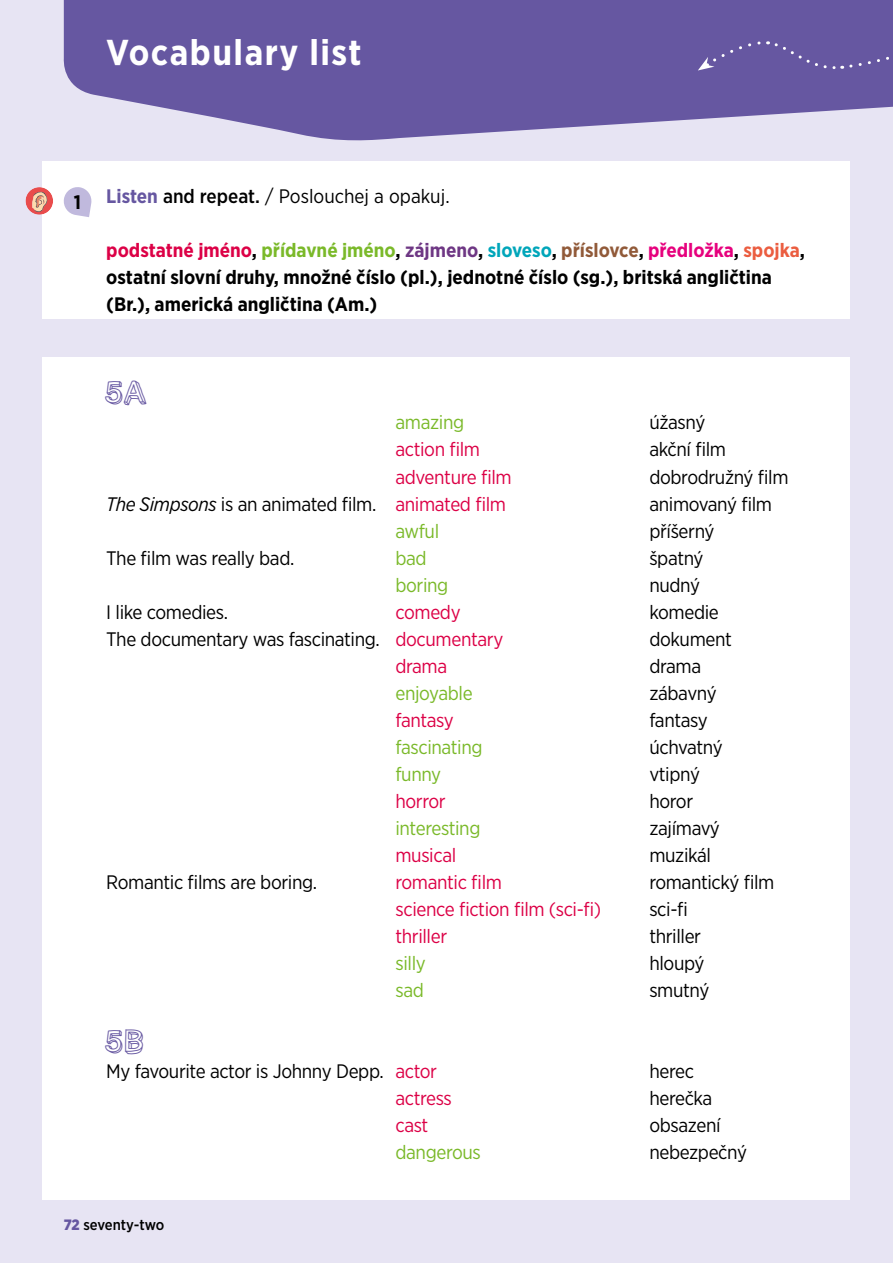
<style>
.page{position:relative;width:893px;height:1263px;background:#e7e4f3}
.page>*{position:absolute;margin:0;border:0;box-sizing:border-box;transform-origin:0 0}
.t1{font:700 36px "Gotham Narrow";letter-spacing:.04em;color:#fff}
.t2{font:30px "Pastel Block";color:#6657a1}
.t3{font:19.5px "Gotham Narrow";letter-spacing:-.02em;color:#000}
.t4{font:700 19.5px/27px "Gotham Narrow";color:#000}
.t5{font:19.5px "Gotham Narrow";letter-spacing:-.02em;color:#dc0046}
.t6{font:19.5px "Gotham Narrow";letter-spacing:-.02em;color:#7ab929}
.t7{font:19.5px "Gotham Narrow";color:#000}
.t8{font:500 15px "Gotham Narrow";letter-spacing:-.005em;color:#000}
.s1{font-weight:700;color:#6657a1}
.s2{font-weight:500}
.s3{color:#dc0046}
.s4{color:#7ab929}
.s5{color:#6e3784}
.s6{color:#00a6ba}
.s7{color:#915a39}
.s8{color:#e6007d}
.s9{color:#eb5d40}
.s10{font-style:italic}
.s11{font-weight:900;color:#6657a1}
</style>
<div class="page">
<svg style="left:63px;top:0;width:830px;height:141px;background:#796cad"></svg>
<div style="left:698px;top:40px;width:195px;height:30px;background:#6657a1"></div>
<div style="left:43px;top:162px;width:807px;height:157px;background:#fff"></div>
<div style="left:43px;top:357px;width:807px;height:842px;background:#fff"></div>
<svg style="left:26px;top:187px;width:27px;height:28px"></svg>
<svg style="left:63px;top:187px;width:29px;height:30px"></svg>
<h1 class="t1" style="left:106px;top:29px;width:257px">Vocabulary list</h1>
<p class="t4" style="left:74px;top:188px;width:9px">1</p>
<p class="t7" style="left:106px;top:184px;width:345px"><span class="s1">Listen</span> <span class="s2">and repeat.</span> / Poslouchej a opakuj.</p>
<p class="t4" style="left:106px;top:236px;width:700px"><span class="s3">podstatné jméno</span>, <span class="s4">přídavné jméno</span>, <span class="s5">zájmeno</span>, <span class="s6">sloveso</span>, <span class="s7">příslovce</span>, <span class="s8">předložka</span>, <span class="s9">spojka</span>, ostatní slovní druhy, množné číslo (pl.), jednotné číslo (sg.), britská angličtina (Br.), americká angličtina (Am.)</p>
<h2 class="t2" style="left:106px;top:379px;width:44px">5A</h2>
<p class="t6" style="left:395px;top:410px;width:70px">amazing</p>
<p class="t3" style="left:649px;top:410px;width:58px">úžasný</p>
<p class="t5" style="left:395px;top:437px;width:86px">action film</p>
<p class="t3" style="left:649px;top:437px;width:78px">akční film</p>
<p class="t5" style="left:395px;top:464px;width:118px">adventure film</p>
<p class="t3" style="left:649px;top:464px;width:141px">dobrodružný film</p>
<p class="t3" style="left:106px;top:492px;width:401px"><span class="s10">The Simpsons</span> is an animated film. <span class="s3">animated film</span></p>
<p class="t3" style="left:649px;top:492px;width:124px">animovaný film</p>
<p class="t6" style="left:395px;top:519px;width:45px">awful</p>
<p class="t3" style="left:649px;top:519px;width:67px">příšerný</p>
<p class="t3" style="left:106px;top:546px;width:190px">The film was really bad.</p>
<p class="t6" style="left:395px;top:546px;width:33px">bad</p>
<p class="t3" style="left:649px;top:546px;width:56px">špatný</p>
<p class="t6" style="left:395px;top:573px;width:54px">boring</p>
<p class="t3" style="left:649px;top:573px;width:52px">nudný</p>
<p class="t3" style="left:106px;top:600px;width:123px">I like comedies.</p>
<p class="t5" style="left:395px;top:600px;width:67px">comedy</p>
<p class="t3" style="left:649px;top:600px;width:71px">komedie</p>
<p class="t3" style="left:106px;top:627px;width:399px">The documentary was fascinating. <span class="s3">documentary</span></p>
<p class="t3" style="left:649px;top:627px;width:84px">dokument</p>
<p class="t5" style="left:395px;top:654px;width:53px">drama</p>
<p class="t3" style="left:649px;top:654px;width:53px">drama</p>
<p class="t6" style="left:395px;top:681px;width:79px">enjoyable</p>
<p class="t3" style="left:649px;top:681px;width:69px">zábavný</p>
<p class="t5" style="left:395px;top:708px;width:60px">fantasy</p>
<p class="t3" style="left:649px;top:708px;width:60px">fantasy</p>
<p class="t6" style="left:395px;top:735px;width:89px">fascinating</p>
<p class="t3" style="left:649px;top:735px;width:75px">úchvatný</p>
<p class="t6" style="left:395px;top:762px;width:47px">funny</p>
<p class="t3" style="left:649px;top:762px;width:52px">vtipný</p>
<p class="t5" style="left:395px;top:789px;width:52px">horror</p>
<p class="t3" style="left:649px;top:789px;width:45px">horor</p>
<p class="t6" style="left:395px;top:816px;width:87px">interesting</p>
<p class="t3" style="left:649px;top:816px;width:72px">zajímavý</p>
<p class="t5" style="left:395px;top:843px;width:62px">musical</p>
<p class="t3" style="left:649px;top:843px;width:63px">muzikál</p>
<p class="t3" style="left:106px;top:870px;width:212px">Romantic films are boring.</p>
<p class="t5" style="left:395px;top:870px;width:108px">romantic film</p>
<p class="t3" style="left:649px;top:870px;width:127px">romantický film</p>
<p class="t5" style="left:395px;top:897px;width:207px">science fiction film (sci-fi)</p>
<p class="t3" style="left:649px;top:897px;width:40px">sci-fi</p>
<p class="t5" style="left:395px;top:924px;width:53px">thriller</p>
<p class="t3" style="left:649px;top:924px;width:53px">thriller</p>
<p class="t6" style="left:395px;top:951px;width:32px">silly</p>
<p class="t3" style="left:649px;top:951px;width:57px">hloupý</p>
<p class="t6" style="left:395px;top:978px;width:30px">sad</p>
<p class="t3" style="left:649px;top:978px;width:62px">smutný</p>
<h2 class="t2" style="left:106px;top:1027px;width:41px">5B</h2>
<p class="t3" style="left:106px;top:1058px;width:332px">My favourite actor is Johnny Depp. <span class="s3">actor</span></p>
<p class="t3" style="left:649px;top:1058px;width:46px">herec</p>
<p class="t5" style="left:395px;top:1085px;width:58px">actress</p>
<p class="t3" style="left:649px;top:1085px;width:65px">herečka</p>
<p class="t5" style="left:395px;top:1112px;width:34px">cast</p>
<p class="t3" style="left:649px;top:1112px;width:73px">obsazení</p>
<p class="t6" style="left:395px;top:1139px;width:87px">dangerous</p>
<p class="t3" style="left:649px;top:1139px;width:99px">nebezpečný</p>
<p class="t8" style="left:64px;top:1215px;width:102px"><span class="s11">72</span> seventy-two</p>
</div>
